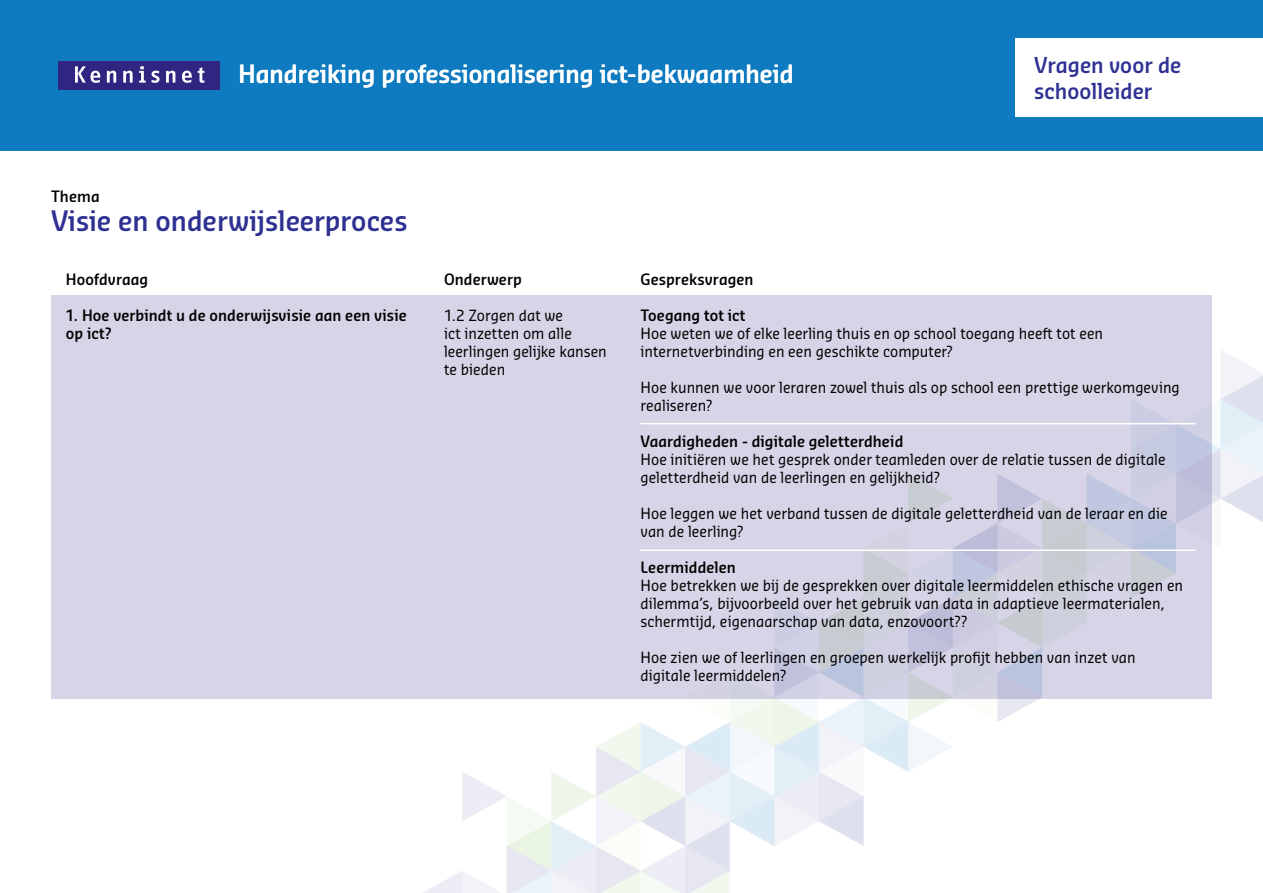
<style>
.page{position:relative;width:1263px;height:893px;background:#fff}
.page>*{position:absolute;margin:0;border:0;box-sizing:border-box;transform-origin:0 0}
.Thema_Titels{font:600 27px "Sansa Sm Con Pro";color:#2e3192}
.Kennisnet_-_Pagina_T{font:600 24px "Sansa Sm Con Pro";color:#fff}
.Onderwerp{font:600 21px/25.5px "Sansa Sm Con Pro";color:#2e3192}
.TEKST_NIEUW{font:15px/18px "Sansa Sm Con Pro";letter-spacing:.005em;color:#000}
.TEKST_VET{font:600 15px/18px "Sansa Sm Con Pro";letter-spacing:.01em;color:#000}
.Tabel_Titels{font:600 15px "Sansa Sm Con Pro";letter-spacing:.005em;color:#000}
</style>
<div class="page">
<img style="left:423px;top:351px;width:839px;height:542px">
<div style="left:0;top:0;width:1263px;height:151px;background:#0e7abf"></div>
<div style="left:58px;top:61px;width:162px;height:28px;background:#302682"></div>
<svg style="left:75px;top:66px;width:25px;height:17px"></svg>
<svg style="left:107px;top:71px;width:9px;height:12px"></svg>
<svg style="left:123px;top:71px;width:10px;height:12px"></svg>
<svg style="left:139px;top:66px;width:7px;height:17px"></svg>
<svg style="left:152px;top:71px;width:8px;height:12px"></svg>
<svg style="left:166px;top:71px;width:9px;height:12px"></svg>
<svg style="left:182px;top:71px;width:10px;height:12px"></svg>
<svg style="left:198px;top:67px;width:6px;height:16px"></svg>
<div style="left:1015px;top:38px;width:248px;height:79px;background:#fff"></div>
<div style="left:51px;top:295px;width:1161px;height:404px;background:#d6d4e6"></div>
<hr style="left:640px;top:549px;width:555px;height:2px;background:#fff">
<hr style="left:640px;top:423px;width:555px;height:1px;background:#fff">
<h1 class="Kennisnet_-_Pagina_T" style="left:238px;top:58px;width:557px">Handreiking professionalisering ict-bekwaamheid</h1>
<h2 class="Onderwerp" style="left:1034px;top:52px;width:149px">Vragen voor de schoolleider</h2>
<h3 class="Tabel_Titels" style="left:51px;top:186px;width:50px">Thema</h3>
<h4 class="Thema_Titels" style="left:51px;top:202px;width:358px">Visie en onderwijsleerproces</h4>
<h3 class="Tabel_Titels" style="left:66px;top:269px;width:84px">Hoofdvraag</h3>
<h5 class="TEKST_VET" style="left:66px;top:306px;width:342px">1. Hoe verbindt u de onderwijsvisie aan een visie op ict?</h5>
<h3 class="Tabel_Titels" style="left:444px;top:269px;width:79px">Onderwerp</h3>
<h3 class="Tabel_Titels" style="left:640px;top:269px;width:115px">Gespreksvragen</h3>
<p class="TEKST_NIEUW" style="left:444px;top:306px;width:164px">1.2 Zorgen dat we<br>ict inzetten om alle leerlingen gelijke kansen te bieden</p>
<h5 class="TEKST_VET" style="left:640px;top:306px;width:107px">Toegang tot ict</h5>
<p class="TEKST_NIEUW" style="left:640px;top:324px;width:464px">Hoe weten we of elke leerling thuis en op school toegang heeft tot een internetverbinding en een geschikte computer?</p>
<p class="TEKST_NIEUW" style="left:640px;top:378px;width:541px">Hoe kunnen we voor leraren zowel thuis als op school een prettige werkomgeving realiseren?</p>
<h5 class="TEKST_VET" style="left:640px;top:432px;width:264px">Vaardigheden - digitale geletterdheid</h5>
<p class="TEKST_NIEUW" style="left:640px;top:450px;width:527px">Hoe initiëren we het gesprek onder teamleden over de relatie tussen de digitale geletterdheid van de leerlingen en gelijkheid?</p>
<p class="TEKST_NIEUW" style="left:640px;top:504px;width:529px">Hoe leggen we het verband tussen de digitale geletterdheid van de leraar en die van de leerling?</p>
<h5 class="TEKST_VET" style="left:640px;top:558px;width:97px">Leermiddelen</h5>
<p class="TEKST_NIEUW" style="left:640px;top:576px;width:544px">Hoe betrekken we bij de gesprekken over digitale leermiddelen ethische vragen en dilemma’s, bijvoorbeeld over het gebruik van data in adaptieve leermaterialen, schermtijd, eigenaarschap van data, enzovoort??</p>
<p class="TEKST_NIEUW" style="left:640px;top:648px;width:497px">Hoe zien we of leerlingen en groepen werkelijk profijt hebben van inzet van digitale leermiddelen?</p>
</div>
